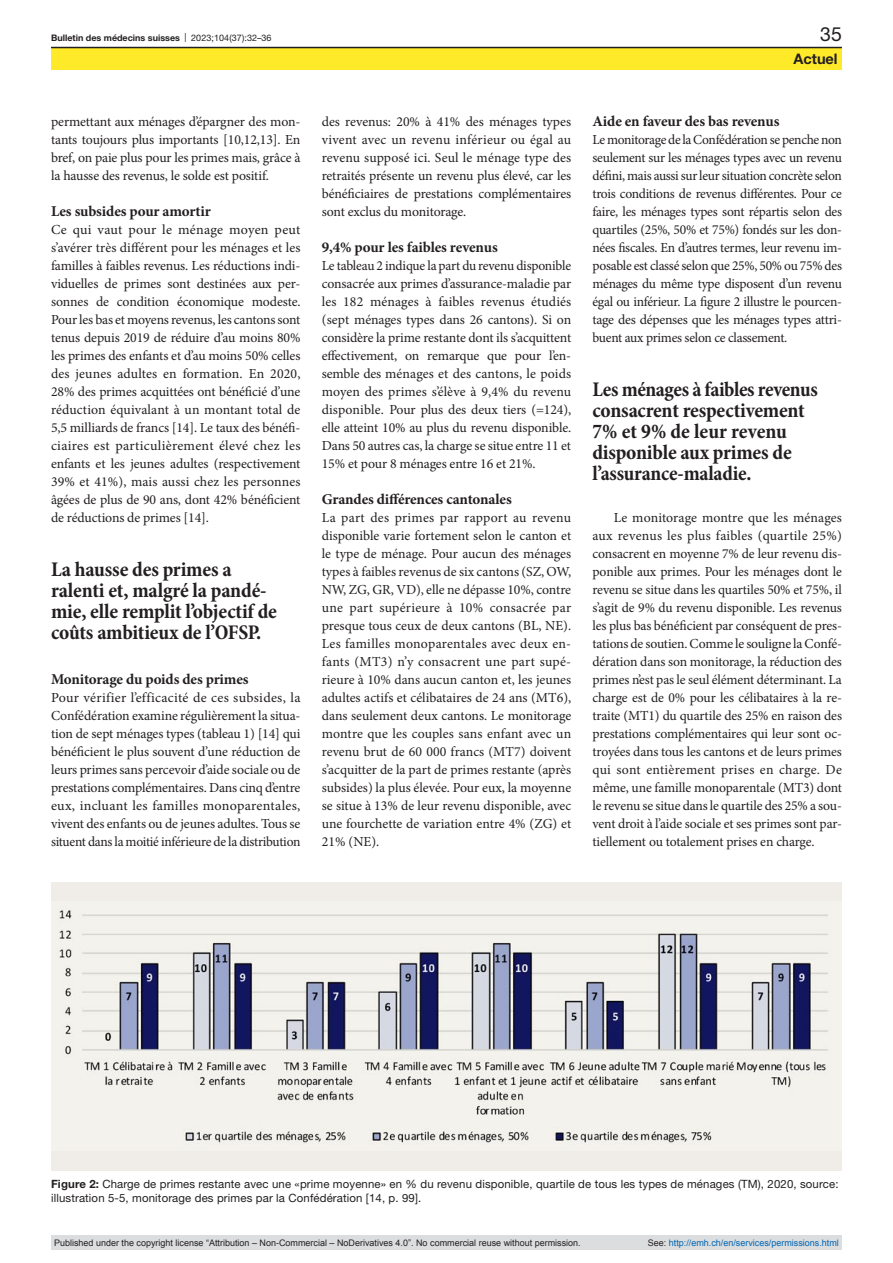
<style>
.page{position:relative;width:893px;height:1263px;background:#fff}
.page>*{position:absolute;margin:0;border:0;box-sizing:border-box;transform-origin:0 0}
.quote{font:700 condensed 21px/21px "Minion Pro";letter-spacing:-.01em;color:#231f20}
.t1{font:19.5px "Helvetica Neue LT Pro";color:#231f20}
.head2{font:700 15px "Minion Pro";letter-spacing:-.01em;color:#231f20}
.t2{font:700 14.55px "Helvetica Neue LT Pro";color:#231f20}
.paragraph{font:13.8px/18px "Minion Pro";letter-spacing:-.015em;color:#231f20;text-align:justify}
.paragraph-indent{font:13.8px/18px "Minion Pro";letter-spacing:-.01em;color:#231f20;text-align:justify}
.figure-caption{font:11.4px/14.2px "Helvetica Neue LT Pro";letter-spacing:.01em;color:#231f20}
.t3{font:9px "Arial";color:#231f20}
.t4{font:9px "Arial";color:#0066b3}
.t5{font:700 9px "Helvetica Neue LT Pro";color:#231f20}
.s1{font-weight:400}
.s2{font-weight:700}
.s3{color:#231f20}
</style>
<div class="page">
<div style="left:51px;top:882px;width:791px;height:288px;background:#f0ece7"></div>
<img style="left:59px;top:909px;width:769px;height:235px">
<div style="left:51px;top:47px;width:791px;height:23px;background:#ffea2a"></div>
<hr style="left:51px;top:47px;width:791px;height:1px;background:#231f20">
<div style="left:51px;top:1235px;width:791px;height:15px;background:#dcdddf"></div>
<p class="t5" style="left:51px;top:32px;width:222px">Bulletin des médecins suisses <span class="s1">| 2023;104(37):32–36</span></p>
<h2 class="t1" style="left:820px;top:22px;width:23px">35</h2>
<p class="paragraph" style="left:51px;top:113px;width:251px">permettant aux ménages d’épargner des mon&shy;tants toujours plus importants [10,12,13]. En bref, on paie plus pour les primes mais, grâce à la hausse des revenus, le solde est positif.</p>
<p class="head2" style="left:51px;top:201px;width:161px">Les subsides pour amortir</p>
<p class="paragraph" style="left:51px;top:221px;width:251px">Ce qui vaut pour le ménage moyen peut s’avérer très différent pour les ménages et les familles à faibles revenus. Les réductions indi&shy;viduelles de primes sont destinées aux per&shy;sonnes de condition économique modeste.<br>Pour les bas et moyens revenus, les cantons sont tenus depuis 2019 de réduire d’au moins 80% les primes des enfants et d’au moins 50% celles des jeunes adultes en formation. En 2020, 28% des primes acquittées ont bénéficié d’une réduction équivalant à un montant total de 5,5 milliards de francs [14]. Le taux des bénéfi&shy;ciaires est particulièrement élevé chez les enfants et les jeunes adultes (respectivement 39% et 41%), mais aussi chez les personnes âgées de plus de 90 ans, dont 42% bénéficient de réductions de primes [14].</p>
<p class="quote" style="left:51px;top:560px;width:227px">La hausse des primes a ralenti et, malgré la pandé&shy;mie, elle remplit l’objectif de coûts ambitieux de l’OFSP.</p>
<p class="head2" style="left:51px;top:669px;width:199px">Monitorage du poids des primes</p>
<p class="paragraph" style="left:51px;top:689px;width:251px">Pour vérifier l’efficacité de ces subsides, la Confédération examine régulièrement la situa&shy;tion de sept ménages types (tableau 1) [14] qui bénéficient le plus souvent d’une réduction de leurs primes sans percevoir d’aide sociale ou de prestations complémentaires. Dans cinq d’entre eux, incluant les familles monoparentales, vivent des enfants ou de jeunes adultes. Tous se situent dans la moitié inférieure de la distribution</p>
<p class="paragraph" style="left:322px;top:113px;width:251px">des revenus: 20% à 41% des ménages types vivent avec un revenu inférieur ou égal au revenu supposé ici. Seul le ménage type des retraités présente un revenu plus élevé, car les bénéficiaires de prestations complémentaires sont exclus du monitorage.</p>
<p class="head2" style="left:322px;top:237px;width:177px">9,4% pour les faibles revenus</p>
<p class="paragraph" style="left:322px;top:257px;width:251px">Le tableau 2 indique la part du revenu disponible consacrée aux primes d’assurance-maladie par les 182 ménages à faibles revenus étudiés (sept ménages types dans 26 cantons). Si on considère la prime restante dont ils s’acquittent effectivement, on remarque que pour l’en&shy;semble des ménages et des cantons, le poids moyen des primes s’élève à 9,4% du revenu disponible. Pour plus des deux tiers (=124), elle atteint 10% au plus du revenu disponible.<br>Dans 50 autres cas, la charge se situe entre 11 et 15% et pour 8 ménages entre 16 et 21%.</p>
<p class="head2" style="left:322px;top:489px;width:191px">Grandes différences cantonales</p>
<p class="paragraph" style="left:322px;top:509px;width:251px">La part des primes par rapport au revenu disponible varie fortement selon le canton et le type de ménage. Pour aucun des ménages types à faibles revenus de six cantons (SZ, OW, NW, ZG, GR, VD), elle ne dépasse 10%, contre une part supérieure à 10% consacrée par presque tous ceux de deux cantons (BL, NE).<br>Les familles monoparentales avec deux en&shy;fants (MT3) n’y consacrent une part supé&shy;rieure à 10% dans aucun canton et, les jeunes adultes actifs et célibataires de 24 ans (MT6), dans seulement deux cantons. Le monitorage montre que les couples sans enfant avec un revenu brut de 60 000 francs (MT7) doivent s’acquitter de la part de primes restante (après subsides) la plus élevée. Pour eux, la moyenne se situe à 13% de leur revenu disponible, avec une fourchette de variation entre 4% (ZG) et 21% (NE).</p>
<p class="t2" style="left:793px;top:49px;width:46px">Actuel</p>
<p class="head2" style="left:592px;top:111px;width:188px">Aide en faveur des bas revenus</p>
<p class="paragraph" style="left:592px;top:131px;width:251px">Le monitorage de la Confédération se penche non seulement sur les ménages types avec un revenu défini, mais aussi sur leur situation concrète selon trois conditions de revenus différentes. Pour ce faire, les ménages types sont répartis selon des quartiles (25%, 50% et 75%) fondés sur les don&shy;nées fiscales. En d’autres termes, leur revenu im&shy;posable est classé selon que 25%, 50% ou 75% des ménages du même type disposent d’un revenu égal ou inférieur. La figure 2 illustre le pourcen&shy;tage des dépenses que les ménages types attri&shy;buent aux primes selon ce classement.</p>
<p class="quote" style="left:592px;top:380px;width:227px">Les ménages à faibles revenus consacrent respectivement<br>7% et 9% de leur revenu disponible aux primes de l’assurance-maladie.</p>
<p class="paragraph-indent" style="left:592px;top:509px;width:251px;text-indent:21px">Le monitorage montre que les ménages aux revenus les plus faibles (quartile 25%) consacrent en moyenne 7% de leur revenu dis&shy;ponible aux primes. Pour les ménages dont le revenu se situe dans les quartiles 50% et 75%, il s’agit de 9% du revenu disponible. Les revenus les plus bas bénéficient par conséquent de pres&shy;tations de soutien. Comme le souligne la Confé&shy;dération dans son monitorage, la réduction des primes n’est pas le seul élément déterminant. La charge est de 0% pour les célibataires à la re&shy;traite (MT1) du quartile des 25% en raison des prestations complémentaires qui leur sont oc&shy;troyées dans tous les cantons et de leurs primes qui sont entièrement prises en charge. De même, une famille monoparentale (MT3) dont le revenu se situe dans le quartile des 25% a sou&shy;vent droit à l’aide sociale et ses primes sont par&shy;tiellement ou totalement prises en charge.</p>
<p class="figure-caption" style="left:51px;top:1177px;width:789px"><span class="s2">Figure 2:</span> Charge de primes restante avec une «prime moyenne» en % du revenu disponible, quartile de tous les types de ménages (TM), 2020, source: illustration 5-5, monitorage des primes par la Confédération [14, p. 99].</p>
<p class="t3" style="left:54px;top:1237px;width:528px">Published under the copyright license “Attribution – Non-Commercial – NoDerivatives 4.0”. No commercial reuse without permission.</p>
<p class="t4" style="left:648px;top:1237px;width:193px"><span class="s3">See:</span> http://emh.ch/en/services/permissions.html</p>
</div>
